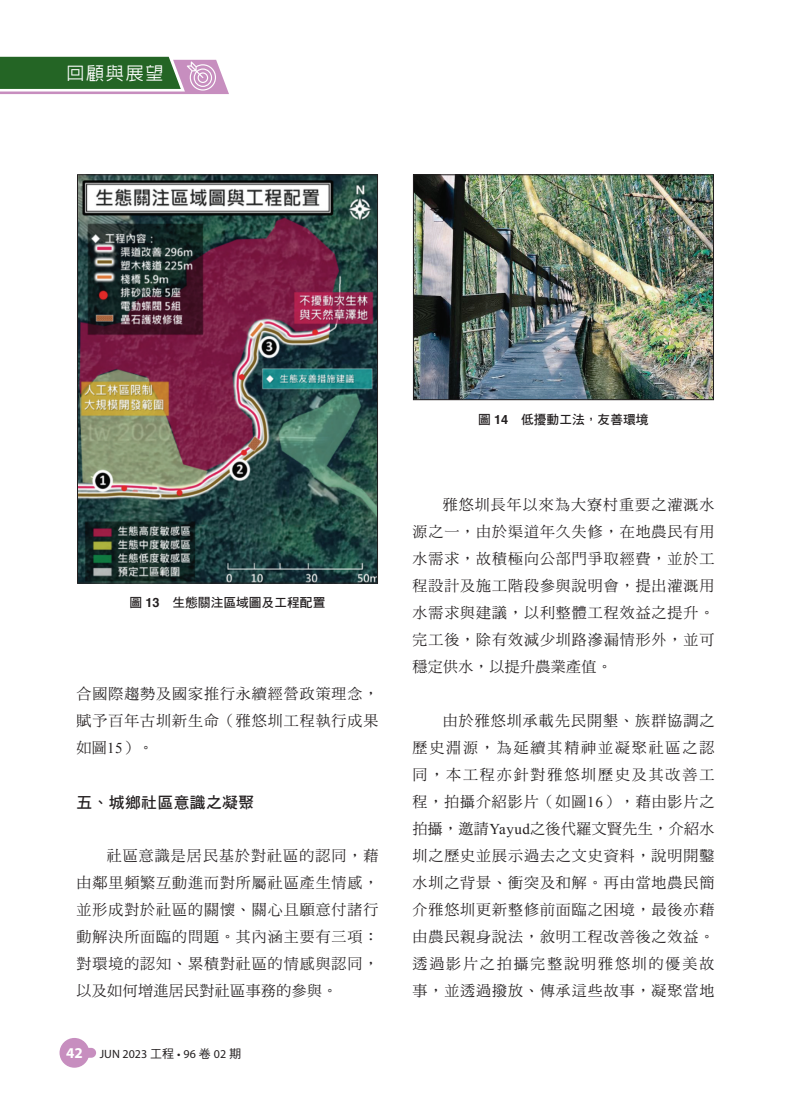
<style>
.page{position:relative;width:808px;height:1106px;background:#fff}
.page>*{position:absolute;margin:0;border:0;box-sizing:border-box;transform-origin:0 0}
.t1{font:500 18px "AR Hei B5";letter-spacing:.1em;color:#fff}
.t2{font:15.75px "DF Hei Std W7";letter-spacing:.03em;color:#231f20}
.t3{font:15px/27px "DF Ming Std W5";letter-spacing:.06em;color:#231f20;text-align:justify}
.t4{font:12.75px "DF Hei Std W7";color:#231f20}
.t5{font:12px "Myriad Pro";color:#231f20}
.s1{font-family:"Helvetica";font-weight:700}
.s2{font-family:"Times New Roman"}
.s3{font-weight:700;font-size:15px;color:#fff}
.s4{font-family:"DF Hei Std W5"}
</style>
<div class="page">
<svg style="left:0;top:57px;width:229px;height:37px;background:#638262"></svg>
<div style="left:60px;top:1037px;width:29px;height:30px;background:#c78ebf;border-radius:50%"></div>
<div style="left:70px;top:1047px;width:26px;height:10px;background:#c78ebf;border-radius:5px"></div>
<img style="left:79px;top:176px;width:297px;height:405px">
<div style="left:77px;top:174px;width:301px;height:409px;border:1px solid #231f20"></div>
<img style="left:415px;top:176px;width:297px;height:222px">
<div style="left:413px;top:174px;width:301px;height:226px;border:1px solid #231f20"></div>
<p class="t1" style="left:66px;top:64px;width:99px">回顧與展望</p>
<p class="t4" style="left:130px;top:595px;width:197px">圖 <span class="s1">13</span>　生態關注區域圖及工程配置</p>
<p class="t3" style="left:77px;top:679px;width:303px">合國際趨勢及國家推行永續經營政策理念，賦予百年古圳新生命（雅悠圳工程執行成果如圖<span class="s2">15</span>）。</p>
<p class="t2" style="left:77px;top:793px;width:179px">五、城鄉社區意識之凝聚</p>
<p class="t3" style="left:77px;top:841px;width:303px;text-indent:30px">社區意識是居民基於對社區的認同，藉由鄰里頻繁互動進而對所屬社區產生情感，並形成對於社區的關懷、關心且願意付諸行動解決所面臨的問題。其內涵主要有三項：對環境的認知、累積對社區的情感與認同，以及如何增進居民對社區事務的參與。</p>
<p class="t5" style="left:66px;top:1046px;width:177px"><span class="s3">42</span> JUN 2023 <span class="s4">工程</span> • 96 <span class="s4">卷</span> 02 <span class="s4">期</span></p>
<p class="t4" style="left:478px;top:412px;width:172px">圖 <span class="s1">14</span>　低擾動工法，友善環境</p>
<p class="t3" style="left:412px;top:490px;width:303px;text-indent:30px">雅悠圳長年以來為大寮村重要之灌溉水源之一，由於渠道年久失修，在地農民有用水需求，故積極向公部門爭取經費，並於工程設計及施工階段參與說明會，提出灌溉用水需求與建議，以利整體工程效益之提升。完工後，除有效減少圳路滲漏情形外，並可穩定供水，以提升農業產值。</p>
<p class="t3" style="left:412px;top:706px;width:303px;text-indent:30px">由於雅悠圳承載先民開墾、族群協調之歷史淵源，為延續其精神並凝聚社區之認同，本工程亦針對雅悠圳歷史及其改善工程，拍攝介紹影片（如圖<span class="s2">16</span>），藉由影片之拍攝，邀請<span class="s2">Yayud</span>之後代羅文賢先生，介紹水圳之歷史並展示過去之文史資料，說明開鑿水圳之背景、衝突及和解。再由當地農民簡介雅悠圳更新整修前面臨之困境，最後亦藉由農民親身說法，敘明工程改善後之效益。透過影片之拍攝完整說明雅悠圳的優美故事，並透過撥放、傳承這些故事，凝聚當地</p>
</div>
